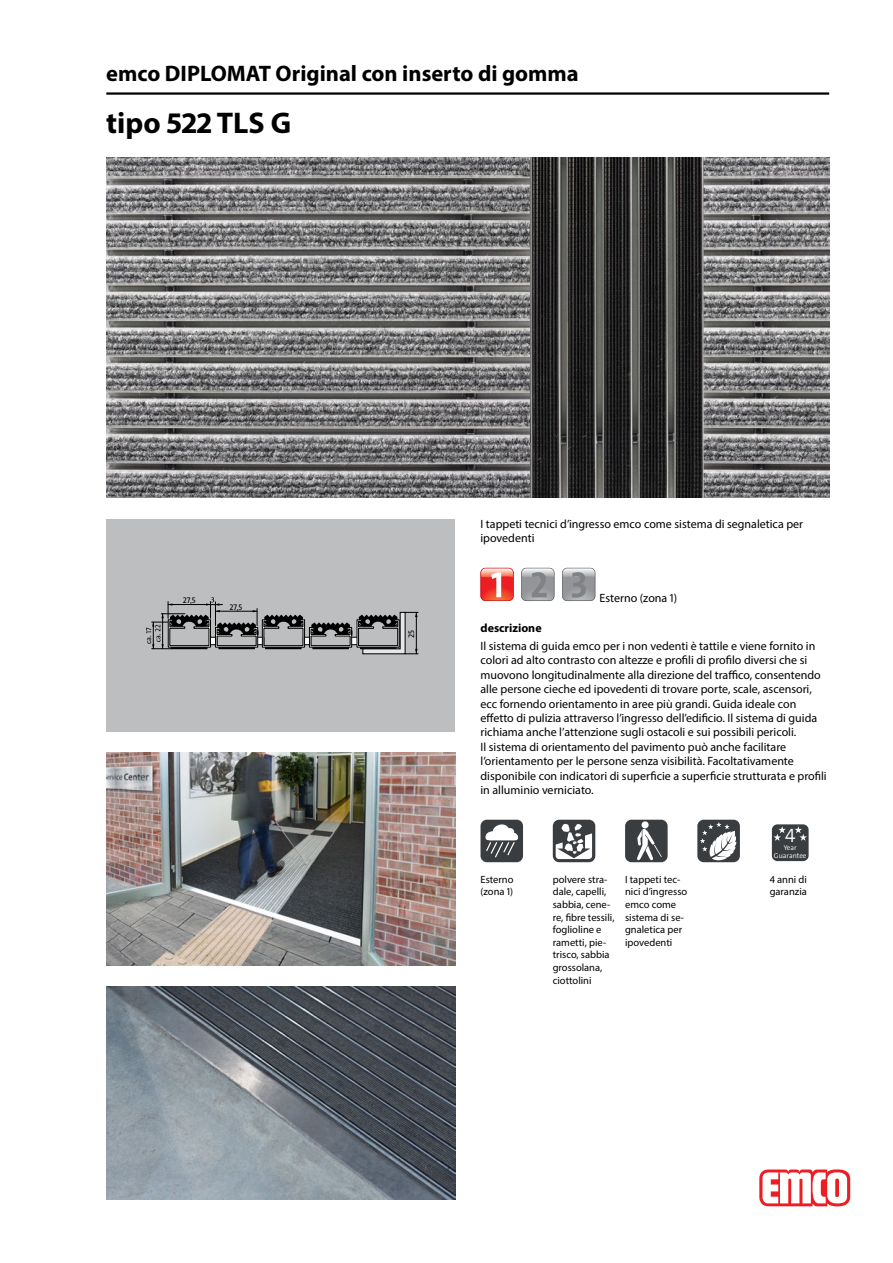
<style>
.page{position:relative;width:893px;height:1263px;background:#fff}
.page>*{position:absolute;margin:0;border:0;box-sizing:border-box;transform-origin:0 0}
.typ_bau{font:700 30px "Myriad Pro";color:#000}
.titel1_em_bau{font:700 22.5px "Myriad Pro";color:#000}
.BILDR{font:300 19.5px "The Sans Os F";color:#fff}
.fliesstext_bau{font:12px/14.4px "Myriad Pro";color:#000}
.Stoerer{font:12px/14.4px "Myriad Pro";color:#000}
.fliesstext_bold_bau{font:700 12px "Myriad Pro";color:#000}
.mouseovertext_bau{font:10.5px/12.6px "Myriad Pro";color:#000}
.BILDR-2{font:8.4px "The Sans Os F";color:#000}
.BILDR-3{font:8.25px "The Sans Os F";color:#000}
.BILDR-4{font:7.5px "The Sans Os F";color:#000}
.BILDR-5{font:300 7.05px/7.8px "The Sans Os F";color:#fff;text-align:center}
</style>
<div class="page">
<img style="left:106px;top:157px;width:723px;height:340px">
<hr style="left:106px;top:92px;width:723px;height:3px;background:#000">
<svg style="left:759px;top:1169px;width:91px;height:37px"></svg>
<div style="left:106px;top:519px;width:349px;height:212px;background:#bcbec0"></div>
<svg style="left:146px;top:597px;width:272px;height:57px"></svg>
<img style="left:106px;top:753px;width:349px;height:212px">
<img style="left:106px;top:986px;width:349px;height:213px">
<svg style="left:521px;top:568px;width:33px;height:33px"></svg>
<svg style="left:562px;top:568px;width:33px;height:33px"></svg>
<svg style="left:480px;top:568px;width:34px;height:33px"></svg>
<div style="left:480px;top:820px;width:43px;height:42px;background:#3a3d40;border-radius:6px"></div>
<svg style="left:485px;top:824px;width:34px;height:33px"></svg>
<div style="left:553px;top:820px;width:42px;height:42px;background:#3a3d40;border-radius:6px"></div>
<svg style="left:556px;top:824px;width:36px;height:35px"></svg>
<div style="left:625px;top:820px;width:43px;height:42px;background:#3a3d40;border-radius:6px"></div>
<div style="left:642px;top:821px;width:7px;height:7px;background:#fff;border-radius:50%"></div>
<svg style="left:637px;top:827px;width:25px;height:34px"></svg>
<div style="left:697px;top:820px;width:43px;height:42px;background:#3a3d40;border-radius:6px"></div>
<svg style="left:700px;top:822px;width:36px;height:38px"></svg>
<div style="left:772px;top:824px;width:37px;height:37px;background:#3a3d40;border-radius:5px"></div>
<svg style="left:773px;top:826px;width:13px;height:15px"></svg>
<svg style="left:795px;top:826px;width:12px;height:15px"></svg>
<p class="titel1_em_bau" style="left:106px;top:59px;width:474px">emco DIPLOMAT Original con inserto di gomma</p>
<p class="typ_bau" style="left:106px;top:103px;width:186px">tipo 522 TLS G</p>
<p class="BILDR-4" style="left:144px;top:644px;width:10px;rotate:-90deg">ca.</p>
<p class="BILDR-3" style="left:183px;top:595px;width:14px">27,5</p>
<p class="BILDR-3" style="left:230px;top:602px;width:14px">27,5</p>
<p class="BILDR-2" style="left:406px;top:638px;width:10px;rotate:-90deg">25</p>
<p class="Stoerer" style="left:480px;top:516px;width:324px">I tappeti tecnici d’ingresso emco come sistema di segnaletica per ipovedenti</p>
<p class="fliesstext_bau" style="left:600px;top:590px;width:79px">Esterno (zona 1)</p>
<p class="fliesstext_bold_bau" style="left:480px;top:620px;width:63px">descrizione</p>
<p class="fliesstext_bau" style="left:480px;top:638px;width:348px">Il sistema di guida emco per i non vedenti è tattile e viene fornito in colori ad alto contrasto con altezze e profili di profilo diversi che si muovono longitudinalmente alla direzione del traffico, consentendo alle persone cieche ed ipovedenti di trovare porte, scale, ascensori, ecc fornendo orientamento in aree più grandi. Guida ideale con effetto di pulizia attraverso l’ingresso dell’edificio. Il sistema di guida richiama anche l’attenzione sugli ostacoli e sui possibili pericoli.<br>Il sistema di orientamento del pavimento può anche facilitare l’orientamento per le persone senza visibilità. Facoltativamente disponibile con indicatori di superficie a superficie strutturata e profili in alluminio verniciato.</p>
<p class="mouseovertext_bau" style="left:480px;top:873px;width:35px">Esterno (zona 1)</p>
<p class="mouseovertext_bau" style="left:553px;top:873px;width:63px">polvere stra&shy;dale, capelli, sabbia, cene&shy;re, fibre tessili, foglioline e rametti, pie&shy;trisco, sabbia grossolana, ciottolini</p>
<p class="mouseovertext_bau" style="left:625px;top:873px;width:64px">I tappeti tec&shy;nici d’ingresso emco come sistema di se&shy;gnaletica per ipovedenti</p>
<p class="BILDR" style="left:785px;top:823px;width:12px">4</p>
<p class="BILDR-5" style="left:774px;top:843px;width:34px">Year<br>Guarantee</p>
<p class="mouseovertext_bau" style="left:770px;top:873px;width:39px">4 anni di garanzia</p>
</div>
